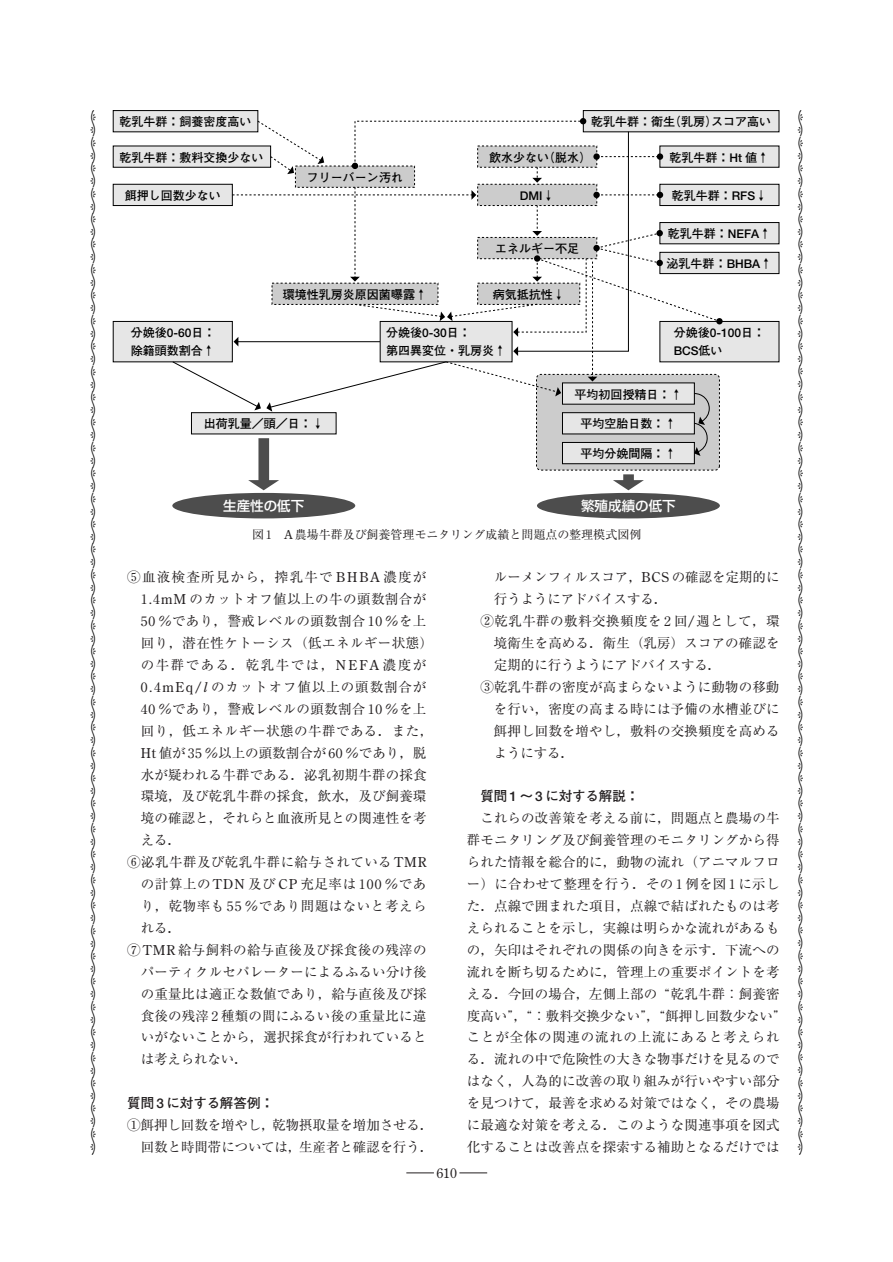
<style>
.page{position:relative;width:893px;height:1262px;background:#fff}
.page>*{position:absolute;margin:0;border:0;box-sizing:border-box;transform-origin:0 0}
.t1{font:13.5px/21.9px "Ryumin";letter-spacing:.01em;color:#231f20;text-align:right}
.t2{font:13.5px "Ryumin";letter-spacing:.03em;color:#231f20}
.t3{font:13.5px "Ryumin";letter-spacing:.035em;color:#231f20}
.t4{font:13.5px "Ryumin";letter-spacing:-.015em;color:#231f20}
.t5{font:13.5px "Ryumin";letter-spacing:.07em;color:#231f20}
.t6{font:700 13.5px "Futo Go B101";color:#231f20}
.t7{font:13.5px "Ryumin";letter-spacing:.045em;color:#231f20}
.t8{font:13.5px "Ryumin";letter-spacing:.095em;color:#231f20}
.t9{font:13.5px "Ryumin";letter-spacing:.04em;color:#231f20}
.t10{font:13.5px "Ryumin";letter-spacing:.11em;color:#231f20}
.t11{font:500 13.5px "Shin Go";color:#fff}
.t12{font:13.5px "Century Old Style";color:#231f20}
.t13{font:700 12px/17.2px "Futo Go B101";color:#000}
.t14{font:12px "Ryumin";color:#231f20}
.t15{font:11.7px "Mc KEISUKE1 CC";color:#000}
.s1{font-family:"Century Old Style"}
.s2{font-family:"Century Old Style";font-style:italic}
</style>
<div class="page">
<svg style="left:406px;top:1172px;width:28px;height:1px"></svg>
<svg style="left:459px;top:1172px;width:28px;height:1px"></svg>
<div style="left:537px;top:493px;width:183px;height:25px;background:#4d4d4d;border-radius:50%"></div>
<div style="left:172px;top:493px;width:183px;height:25px;background:#4d4d4d;border-radius:50%"></div>
<div style="left:113px;top:110px;width:145px;height:22px;background:#e6e6e6;border:1px solid #000"></div>
<div style="left:113px;top:146px;width:158px;height:22px;background:#e6e6e6"></div>
<div style="left:113px;top:184px;width:120px;height:22px;background:#e6e6e6;border:1px solid #000"></div>
<div style="left:113px;top:321px;width:120px;height:41px;background:#e6e6e6;border:1px solid #000"></div>
<div style="left:583px;top:110px;width:196px;height:22px;background:#e6e6e6;border:1px solid #000"></div>
<div style="left:659px;top:146px;width:120px;height:22px;background:#e6e6e6"></div>
<div style="left:659px;top:184px;width:120px;height:22px;background:#e6e6e6;border:1px solid #000"></div>
<div style="left:659px;top:222px;width:120px;height:22px;background:#e6e6e6;border:1px solid #000"></div>
<div style="left:659px;top:252px;width:120px;height:22px;background:#e6e6e6;border:1px solid #000"></div>
<div style="left:659px;top:321px;width:120px;height:41px;background:#e6e6e6;border:1px solid #000"></div>
<svg style="left:172px;top:118px;width:550px;height:372px"></svg>
<p class="t15" style="left:98px;top:86px;width:1094px;rotate:90deg">4444444444444444444444444444444444444444444</p>
<p class="t15" style="left:805px;top:86px;width:1094px;rotate:90deg">4444444444444444444444444444444444444444444</p>
<p class="t13" style="left:591px;top:115px;width:181px">乾乳牛群：衛生（乳房）スコア高い</p>
<p class="t13" style="left:669px;top:150px;width:101px">乾乳牛群：Ht 値↑</p>
<p class="t13" style="left:671px;top:188px;width:97px">乾乳牛群：RFS↓</p>
<p class="t13" style="left:667px;top:226px;width:105px">乾乳牛群：NEFA↑</p>
<p class="t13" style="left:666px;top:256px;width:107px">泌乳牛群：BHBA↑</p>
<p class="t13" style="left:119px;top:115px;width:133px">乾乳牛群：飼養密度高い</p>
<p class="t13" style="left:119px;top:150px;width:145px">乾乳牛群：敷料交換少ない</p>
<p class="t13" style="left:125px;top:188px;width:97px">餌押し回数少ない</p>
<p class="t13" style="left:489px;top:150px;width:103px">飲水少ない（脱水）</p>
<p class="t13" style="left:520px;top:188px;width:36px">DMI↓</p>
<p class="t13" style="left:307px;top:170px;width:97px">フリーバーン汚れ</p>
<p class="t13" style="left:495px;top:241px;width:85px">エネルギー不足</p>
<p class="t13" style="left:492px;top:287px;width:73px">病気抵抗性↓</p>
<p class="t13" style="left:283px;top:287px;width:145px">環境性乳房炎原因菌曝露↑</p>
<p class="t13" style="left:131px;top:325px;width:86px">分娩後0-60日：除籍頭数割合↑</p>
<p class="t13" style="left:386px;top:325px;width:121px">分娩後0-30日：<br>第四異変位・乳房炎↑</p>
<p class="t13" style="left:673px;top:325px;width:93px">分娩後0-100日：<br>BCS低い</p>
<p class="t13" style="left:574px;top:387px;width:109px">平均初回授精日：↑</p>
<p class="t13" style="left:580px;top:417px;width:97px">平均空胎日数：↑</p>
<p class="t13" style="left:580px;top:446px;width:97px">平均分娩間隔：↑</p>
<p class="t13" style="left:204px;top:417px;width:121px">出荷乳量／頭／日：↓</p>
<p class="t11" style="left:581px;top:501px;width:96px">繁殖成績の低下</p>
<p class="t11" style="left:223px;top:501px;width:82px">生産性の低下</p>
<p class="t14" style="left:252px;top:530px;width:391px">図1 <span class="s1">A</span> 農場牛群及び飼養管理モニタリング成績と問題点の整理模式図例</p>
<p class="t8" style="left:127px;top:572px;width:301px">⑤血液検査所見から，搾乳牛で <span class="s1">BHBA</span> 濃度が</p>
<p class="t3" style="left:141px;top:594px;width:287px">1<span class="s1">.</span>4<span class="s1">mM</span> のカットオフ値以上の牛の頭数割合が</p>
<p class="t1" style="left:141px;top:612px;width:287px">50 ％であり，警戒レベルの頭数割合 10 ％を上</p>
<p class="t2" style="left:141px;top:638px;width:294px">回り，潜在性ケトーシス（低エネルギー状態）</p>
<p class="t10" style="left:141px;top:660px;width:287px">の牛群である．乾乳牛では，<span class="s1">NEFA</span> 濃度が</p>
<p class="t5" style="left:141px;top:682px;width:287px">0<span class="s1">.</span>4<span class="s1">mEq/</span><span class="s2">l</span> のカットオフ値以上の頭数割合が</p>
<p class="t1" style="left:141px;top:699px;width:287px">40 ％であり，警戒レベルの頭数割合 10 ％を上</p>
<p class="t2" style="left:141px;top:726px;width:294px">回り，低エネルギー状態の牛群である．また，</p>
<p class="t1" style="left:141px;top:743px;width:287px"><span class="s1">Ht</span> 値が 35 ％以上の頭数割合が 60 ％であり，脱</p>
<p class="t1" style="left:141px;top:765px;width:287px">水が疑われる牛群である．泌乳初期牛群の採食</p>
<p class="t1" style="left:141px;top:787px;width:287px">環境，及び乾乳牛群の採食，飲水，及び飼養環</p>
<p class="t1" style="left:141px;top:809px;width:287px">境の確認と，それらと血液所見との関連性を考</p>
<p class="t1" style="left:141px;top:831px;width:42px">える．</p>
<p class="t2" style="left:127px;top:857px;width:301px">⑥泌乳牛群及び乾乳牛群に給与されている <span class="s1">TMR</span></p>
<p class="t7" style="left:141px;top:879px;width:287px">の計算上の<span class="s1">TDN</span> 及び<span class="s1">CP</span> 充足率は100 ％であ</p>
<p class="t9" style="left:141px;top:901px;width:287px">り，乾物率も 55 ％であり問題はないと考えら</p>
<p class="t1" style="left:141px;top:918px;width:42px">れる．</p>
<p class="t1" style="left:127px;top:940px;width:301px">⑦ <span class="s1">TMR</span> 給与飼料の給与直後及び採食後の残滓の</p>
<p class="t1" style="left:141px;top:962px;width:287px">パーティクルセパレーターによるふるい分け後</p>
<p class="t1" style="left:141px;top:984px;width:287px">の重量比は適正な数値であり，給与直後及び採</p>
<p class="t1" style="left:141px;top:1006px;width:287px">食後の残滓 2 種類の間にふるい後の重量比に違</p>
<p class="t1" style="left:141px;top:1028px;width:287px">いがないことから，選択採食が行われていると</p>
<p class="t4" style="left:141px;top:1054px;width:108px">は考えられない．</p>
<p class="t6" style="left:127px;top:1098px;width:148px">質問 3 に対する解答例：</p>
<p class="t1" style="left:127px;top:1115px;width:307px">①餌押し回数を増やし，乾物摂取量を増加させる．回数と時間帯については，生産者と確認を行う．</p>
<p class="t1" style="left:494px;top:568px;width:287px">ルーメンフィルスコア，<span class="s1">BCS</span> の確認を定期的に</p>
<p class="t4" style="left:494px;top:594px;width:175px">行うようにアドバイスする．</p>
<p class="t3" style="left:480px;top:616px;width:301px">②乾乳牛群の敷料交換頻度を 2 回<span class="s1">/</span>週として，環</p>
<p class="t1" style="left:494px;top:634px;width:287px">境衛生を高める．衛生（乳房）スコアの確認を</p>
<p class="t4" style="left:494px;top:660px;width:229px">定期的に行うようにアドバイスする．</p>
<p class="t1" style="left:480px;top:677px;width:300px">③乾乳牛群の密度が高まらないように動物の移動</p>
<p class="t1" style="left:494px;top:699px;width:287px">を行い，密度の高まる時には予備の水槽並びに</p>
<p class="t1" style="left:494px;top:721px;width:287px">餌押し回数を増やし，敷料の交換頻度を高める</p>
<p class="t1" style="left:494px;top:743px;width:81px">ようにする．</p>
<p class="t6" style="left:480px;top:791px;width:160px">質問 1 ～ 3 に対する解説：</p>
<p class="t1" style="left:467px;top:809px;width:321px;text-align:center">これらの改善策を考える前に，問題点と農場の牛<br>群モニタリング及び飼養管理のモニタリングから得られた情報を総合的に，動物の流れ（アニマルフロー）に合わせて整理を行う．その 1 例を図 1 に示した．点線で囲まれた項目，点線で結ばれたものは考えられることを示し，実線は明らかな流れがあるもの，矢印はそれぞれの関係の向きを示す．下流への流れを断ち切るために，管理上の重要ポイントを考える．今回の場合，左側上部の“乾乳牛群：飼養密度高い”，“：敷料交換少ない”，“餌押し回数少ない”ことが全体の関連の流れの上流にあると考えられる．流れの中で危険性の大きな物事だけを見るのではなく，人為的に改善の取り組みが行いやすい部分を見つけて，最善を求める対策ではなく，その農場に最適な対策を考える．このような関連事項を図式化することは改善点を探索する補助となるだけでは</p>
<p class="t12" style="left:436px;top:1167px;width:22px">610</p>
</div>
